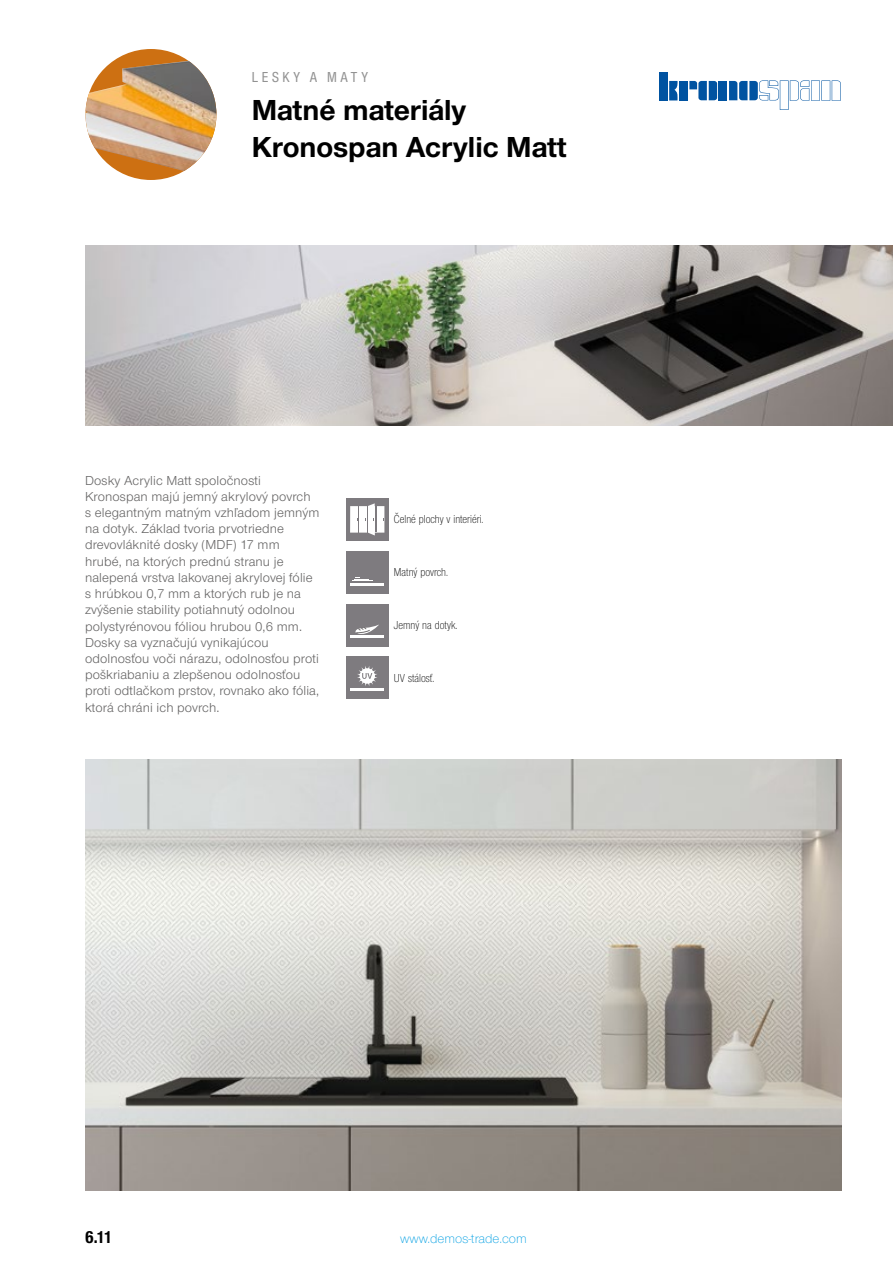
<style>
.page{position:relative;width:893px;height:1263px;background:#fff}
.page>*{position:absolute;margin:0;border:0;box-sizing:border-box;transform-origin:0 0}
.t1{font:700 30px/37.5px "Nimbus Sans Novus TOT";color:#000}
.t2{font:18px "Nimbus Sans Novus TOT Bol Con";color:#000}
.t3{font:15px "Nimbus Sans Novus TOT Med Con";letter-spacing:.24em;color:#929292}
.t4{font:13.5px/16.2px "Nimbus Sans Novus TOT";letter-spacing:.01em;color:#646363}
.t5{font:300 13.5px "Nimbus Sans Novus TOT";color:#009fe3}
.t6{font:12px "Nimbus Sans Novus TOT Lig Con";color:#000}
</style>
<div class="page">
<div style="left:85px;top:49px;width:131px;height:131px;background:#cd7012;border-radius:50%"></div>
<img style="left:85px;top:61px;width:131px;height:110px">
<div style="left:659px;top:72px;width:8px;height:28px;background:#0053a1"></div>
<svg style="left:669px;top:81px;width:9px;height:19px"></svg>
<div style="left:679px;top:81px;width:9px;height:19px;background:#0053a1"></div>
<svg style="left:689px;top:81px;width:28px;height:19px"></svg>
<div style="left:718px;top:81px;width:9px;height:19px;background:#0053a1"></div>
<svg style="left:729px;top:80px;width:112px;height:30px"></svg>
<img style="left:85px;top:245px;width:808px;height:180px">
<div style="left:346px;top:551px;width:42px;height:42px;background:#7e7b7f"></div>
<hr style="left:350px;top:583px;width:34px;height:2px;background:#fff">
<svg style="left:352px;top:579px;width:21px;height:2px"></svg>
<div style="left:346px;top:498px;width:42px;height:43px;background:#7e7b7f"></div>
<svg style="left:350px;top:503px;width:34px;height:32px"></svg>
<div style="left:346px;top:657px;width:42px;height:42px;background:#7e7b7f"></div>
<hr style="left:350px;top:688px;width:34px;height:3px;background:#fff">
<svg style="left:357px;top:666px;width:20px;height:20px"></svg>
<div style="left:346px;top:604px;width:42px;height:42px;background:#7e7b7f"></div>
<hr style="left:350px;top:635px;width:34px;height:3px;background:#fff">
<svg style="left:355px;top:624px;width:24px;height:10px"></svg>
<img style="left:85px;top:759px;width:757px;height:431px">
<p class="t3" style="left:252px;top:69px;width:118px">LESKY A MATY</p>
<h1 class="t1" style="left:252px;top:91px;width:317px">Matné materiály<br>Kronospan Acrylic Matt</h1>
<p class="t4" style="left:85px;top:472px;width:236px">Dosky Acrylic Matt spoločnosti Kronospan majú jemný akrylový povrch s elegantným matným vzhľadom jemným na dotyk. Základ tvoria prvotriedne drevovláknité dosky (MDF) 17 mm hrubé, na ktorých prednú stranu je nalepená vrstva lakovanej akrylovej fólie s hrúbkou 0,7 mm a ktorých rub je na zvýšenie stability potiahnutý odolnou polystyrénovou fóliou hrubou 0,6 mm.<br>Dosky sa vyznačujú vynikajúcou odolnosťou voči nárazu, odolnosťou proti poškriabaniu a zlepšenou odolnosťou proti odtlačkom prstov, rovnako ako fólia, ktorá chráni ich povrch.</p>
<p class="t6" style="left:394px;top:513px;width:91px">Čelné plochy v interiéri.</p>
<p class="t6" style="left:394px;top:566px;width:56px">Matný povrch.</p>
<p class="t6" style="left:394px;top:619px;width:65px">Jemný na dotyk.</p>
<p class="t6" style="left:394px;top:671px;width:42px">UV stálosť.</p>
<h2 class="t2" style="left:85px;top:1226px;width:29px">6.11</h2>
<p class="t5" style="left:400px;top:1230px;width:128px">www.demos‑trade.com</p>
</div>
